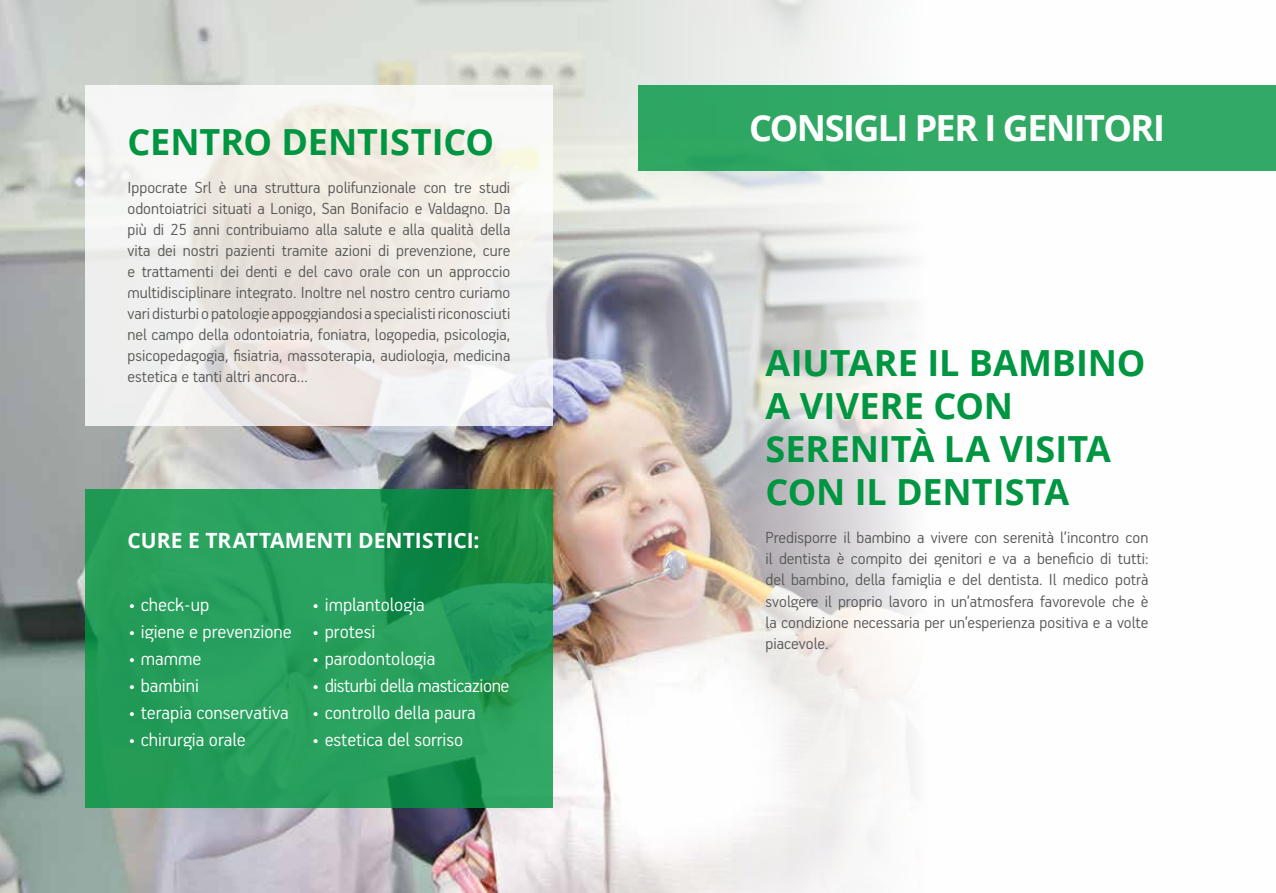
<style>
.page{position:relative;width:1276px;height:893px;background:#fff}
.page>*{position:absolute;margin:0;border:0;box-sizing:border-box;transform-origin:0 0}
.t1{font:700 36px/43.2px "Open Sans";color:#009641}
.t2{font:700 36px "Open Sans";letter-spacing:-.045em;color:#fff}
.t3{font:300 21px "PF Handbook Pro";color:#fff}
.t4{font:700 21px "Open Sans";letter-spacing:.005em;color:#fff}
.t5{font:300 21px "PF Handbook Pro";letter-spacing:-.02em;color:#fff}
.t6{font:300 18px/21px "PF Handbook Pro";color:#575756;text-align:justify}
</style>
<div class="page">
<img style="left:0;top:0;width:1276px;height:893px">
<svg style="left:85px;top:85px;width:468px;height:340px;fill:#f0eeeb"></svg>
<svg style="left:85px;top:489px;width:468px;height:319px;background:#249b58"></svg>
<div style="left:638px;top:85px;width:638px;height:85px;background:#32aa66"></div>
<h1 class="t1" style="left:128px;top:120px;width:368px">CENTRO DENTISTICO</h1>
<p class="t6" style="left:128px;top:176px;width:384px">Ippocrate Srl è una struttura polifunzionale con tre studi odontoiatrici situati a Lonigo, San Bonifacio e Valdagno. Da più di 25 anni contribuiamo alla salute e alla qualità della vita dei nostri pazienti tramite azioni di prevenzione, cure e trattamenti dei denti e del cavo orale con un approccio multidisciplinare integrato. Inoltre nel nostro centro curiamo vari disturbi o patologie appoggiandosi a specialisti riconosciuti nel campo della odontoiatria, foniatra, logopedia, psicologia, psicopedagogia, fisiatria, massoterapia, audiologia, medicina estetica e tanti altri ancora…</p>
<p class="t4" style="left:128px;top:525px;width:353px">CURE E TRATTAMENTI DENTISTICI:</p>
<p class="t3" style="left:128px;top:592px;width:83px">• check-up</p>
<p class="t3" style="left:128px;top:619px;width:165px">• igiene e prevenzione</p>
<p class="t3" style="left:128px;top:646px;width:75px">• mamme</p>
<p class="t3" style="left:128px;top:673px;width:73px">• bambini</p>
<p class="t3" style="left:128px;top:700px;width:162px">• terapia conservativa</p>
<p class="t3" style="left:128px;top:727px;width:119px">• chirurgia orale</p>
<p class="t3" style="left:312px;top:592px;width:114px">• implantologia</p>
<p class="t3" style="left:312px;top:619px;width:65px">• protesi</p>
<p class="t3" style="left:312px;top:646px;width:125px">• parodontologia</p>
<p class="t5" style="left:312px;top:673px;width:199px">• disturbi della masticazione</p>
<p class="t3" style="left:312px;top:700px;width:165px">• controllo della paura</p>
<p class="t3" style="left:312px;top:727px;width:153px">• estetica del sorriso</p>
<h1 class="t2" style="left:749px;top:103px;width:417px">CONSIGLI PER I GENITORI</h1>
<h1 class="t1" style="left:765px;top:340px;width:381px">AIUTARE IL BAMBINO<br>A VIVERE CON<br>SERENITÀ LA VISITA<br>CON IL DENTISTA</h1>
<p class="t6" style="left:765px;top:527px;width:384px">Predisporre il bambino a vivere con serenità l’incontro con il dentista è compito dei genitori e va a beneficio di tutti: del bambino, della famiglia e del dentista. Il medico potrà svolgere il proprio lavoro in un’atmosfera favorevole che è la condizione necessaria per un’esperienza positiva e a volte piacevole.</p>
</div>
